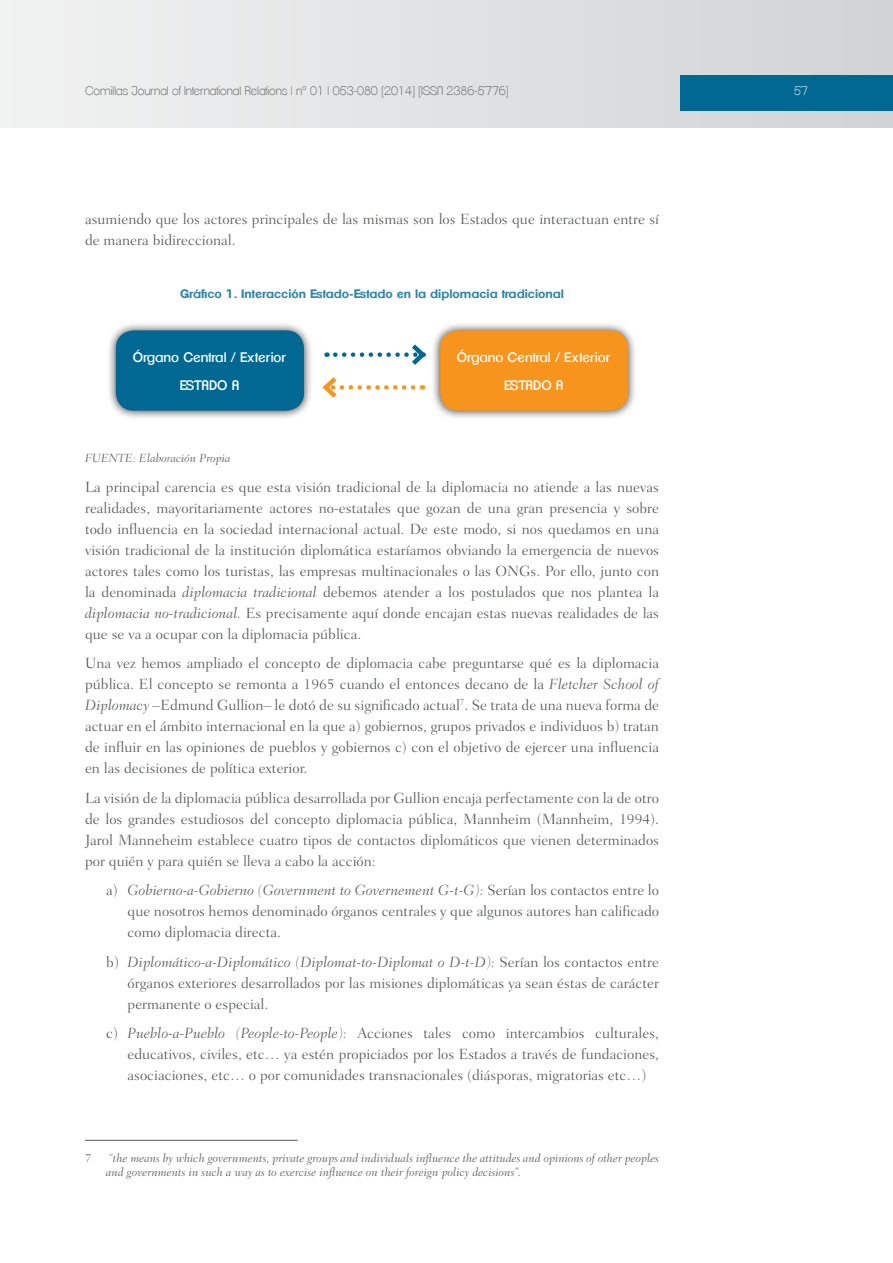
<style>
.page{position:relative;width:893px;height:1263px;background:#fff}
.page>*{position:absolute;margin:0;border:0;box-sizing:border-box;transform-origin:0 0}
.t1{font:300 15px/21px "Fairfield LH";color:#58595b;text-align:justify}
.t2{font:13.5px/28.8px "Clemente P Dai";color:#fff}
.t3{font:italic 300 12px/13.5px "Fairfield LH";color:#58595b}
.t4{font:200 12px "Clemente P Dac";color:#58595b}
.t5{font:700 12px "Clemente P Dam";color:#3386a8}
.t6{font:200 12px "Clemente P Dac";color:#fff}
.t7{font:300 12px "Fairfield LH";color:#58595b}
.s1{font-style:italic}
</style>
<div class="page">
<div style="left:0;top:0;width:893px;height:128px;background:linear-gradient(to right,#f1f2f2,#d1d3d4)"></div>
<div style="left:680px;top:75px;width:213px;height:36px;background:#006892"></div>
<div style="left:107px;top:321px;width:206px;height:99px;background:#000;opacity:.75"></div>
<div style="left:116px;top:330px;width:188px;height:81px;background:#006892;border-radius:18px"></div>
<div style="left:431px;top:321px;width:206px;height:99px;background:#000;opacity:.75"></div>
<div style="left:440px;top:330px;width:188px;height:81px;background:#f7941e;border-radius:18px"></div>
<svg style="left:322px;top:344px;width:104px;height:54px"></svg>
<hr style="left:85px;top:1140px;width:213px;height:1px;background:#58595b">
<p class="t4" style="left:85px;top:83px;width:425px">Comillas Journal of International Relations | nº 01 | 053-080 [2014] [ISSN 2386-5776]</p>
<p class="t6" style="left:794px;top:83px;width:15px">57</p>
<p class="t1" style="left:85px;top:208px;width:576px">asumiendo que los actores principales de las mismas son los Estados que interactuan entre sí de manera bidireccional.</p>
<p class="t5" style="left:180px;top:286px;width:385px">Gráfico 1. Interacción Estado-Estado en la diplomacia tradicional</p>
<p class="t2" style="left:180px;top:342px;width:108px;text-indent:-47px">Órgano Central / Exterior<br>ESTADO</p>
<p class="t2" style="left:232px;top:371px;width:8px">A</p>
<p class="t2" style="left:504px;top:342px;width:108px;text-indent:-47px">Órgano Central / Exterior<br>ESTADO</p>
<p class="t2" style="left:556px;top:371px;width:8px">A</p>
<p class="t3" style="left:85px;top:452px;width:147px">FUENTE: Elaboración Propia</p>
<p class="t1" style="left:85px;top:476px;width:576px">La principal carencia es que esta visión tradicional de la diplomacia no atiende a las nuevas realidades, mayoritariamente actores no-estatales que gozan de una gran presencia y sobre todo influencia en la sociedad internacional actual. De este modo, si nos quedamos en una visión tradicional de la institución diplomática estaríamos obviando la emergencia de nuevos actores tales como los turistas, las empresas multinacionales o las ONGs. Por ello, junto con la denominada <span class="s1">diplomacia tradicional</span> debemos atender a los postulados que nos plantea la <span class="s1">diplomacia no-tradicional.</span> Es precisamente aquí donde encajan estas nuevas realidades de las que se va a ocupar con la diplomacia pública.</p>
<p class="t1" style="left:85px;top:653px;width:576px">Una vez hemos ampliado el concepto de diplomacia cabe preguntarse qué es la diplomacia pública. El concepto se remonta a 1965 cuando el entonces decano de la <span class="s1">Fletcher School of Diplomacy</span> –Edmund Gullion– le dotó de su significado actual<sup>7</sup>. Se trata de una nueva forma de actuar en el ámbito internacional en la que a) gobiernos, grupos privados e individuos b) tratan de influir en las opiniones de pueblos y gobiernos c) con el objetivo de ejercer una influencia en las decisiones de política exterior.</p>
<p class="t1" style="left:85px;top:787px;width:576px">La visión de la diplomacia pública desarrollada por Gullion encaja perfectamente con la de otro de los grandes estudiosos del concepto diplomacia pública, Mannheim (Mannheim, 1994).<br>Jarol Manneheim establece cuatro tipos de contactos diplomáticos que vienen determinados por quién y para quién se lleva a cabo la acción:</p>
<p class="t1" style="left:128px;top:880px;width:533px;text-indent:-21px">a) <span class="s1">Gobierno-a-Gobierno (Government to Governement G-t-G):</span> Serían los contactos entre lo que nosotros hemos denominado órganos centrales y que algunos autores han calificado como diplomacia directa.</p>
<p class="t1" style="left:128px;top:951px;width:533px;text-indent:-21px">b) <span class="s1">Diplomático-a-Diplomático (Diplomat-to-Diplomat o D-t-D):</span> Serían los contactos entre órganos exteriores desarrollados por las misiones diplomáticas ya sean éstas de carácter permanente o especial.</p>
<p class="t1" style="left:128px;top:1023px;width:533px;text-indent:-21px">c) <span class="s1">Pueblo-a-Pueblo (People-to-People):</span> Acciones tales como intercambios culturales, educativos, civiles, etc… ya estén propiciados por los Estados a través de fundaciones, asociaciones, etc… o por comunidades transnacionales (diásporas, migratorias etc…)</p>
<p class="t7" style="left:85px;top:1151px;width:8px">7</p>
<p class="t3" style="left:106px;top:1152px;width:554px">“the means by which governments, private groups and individuals influence the attitudes and opinions of other peoples and governments in such a way as to exercise influence on their foreign policy decisions”.</p>
</div>
